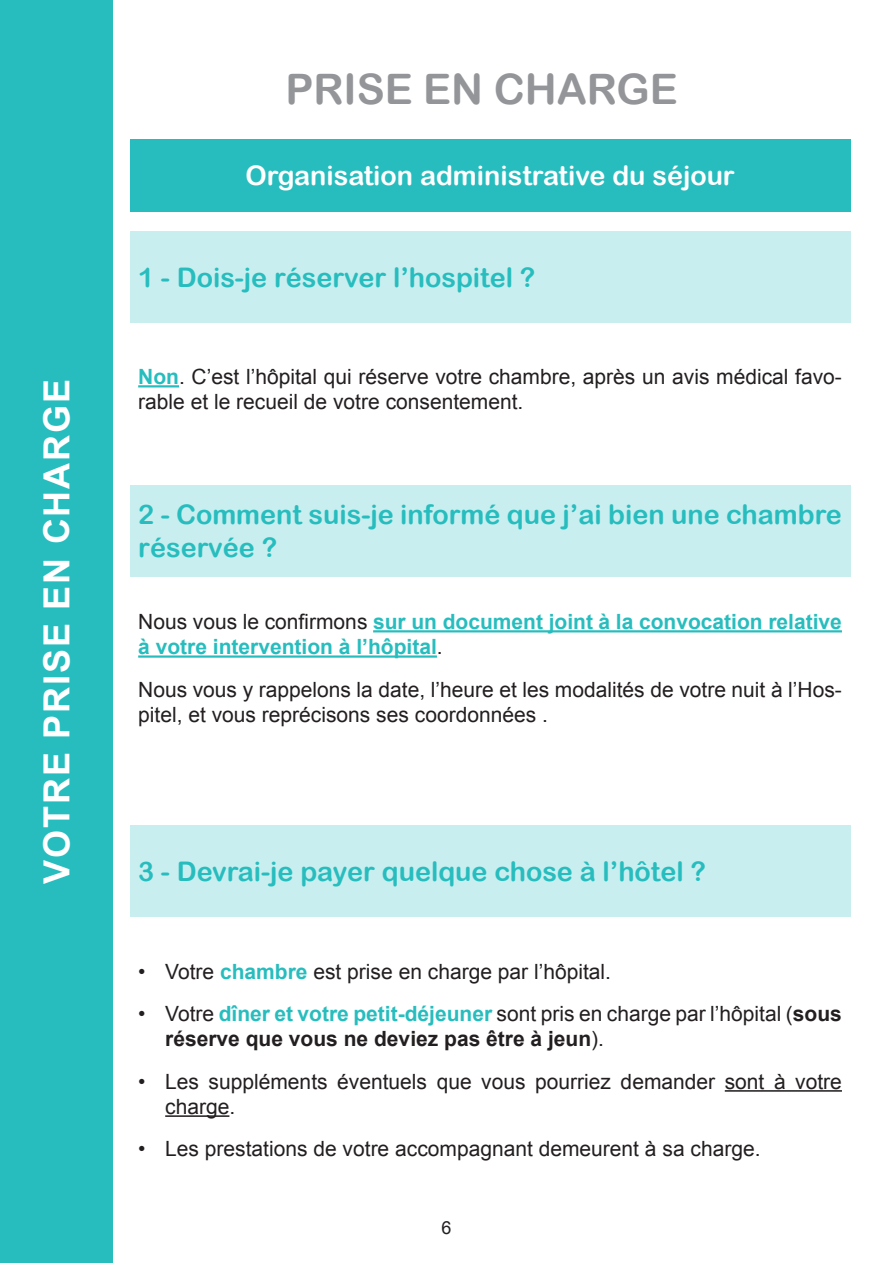
<style>
.page{position:relative;width:893px;height:1263px;background:#fff}
.page>*{position:absolute;margin:0;border:0;box-sizing:border-box;transform-origin:0 0}
.t1{font:42px "Arial Rounded MT Bold";color:#939598}
.t2{font:700 36px "Arial";letter-spacing:.05em;color:#fff}
.t3{font:27px/32.4px "Arial Rounded MT Bold";color:#27bdbe}
.t4{font:27px "Arial Rounded MT Bold";color:#fff}
.t5{font:21px/25.2px "Arial";color:#231f20}
.t6{font:700 21px/25.2px "Arial";color:#231f20}
.t7{font:700 21px/25.2px "Arial";color:#27bdbe}
.t8{font:18px "Arial";color:#231f20}
.s1{font-weight:700;color:#27bdbe}
.s2{font-weight:400;color:#231f20}
.s3{font-weight:400}
.s4{color:#27bdbe}
</style>
<div class="page">
<div style="left:0;top:0;width:113px;height:1263px;background:#27bdbe"></div>
<div style="left:130px;top:139px;width:720px;height:73px;background:#27bdbe"></div>
<hr style="left:138px;top:385px;width:41px;height:2px;background:#27bdbe">
<hr style="left:373px;top:630px;width:469px;height:2px;background:#27bdbe">
<hr style="left:138px;top:655px;width:299px;height:3px;background:#27bdbe">
<hr style="left:725px;top:1090px;width:117px;height:2px;background:#231f20">
<hr style="left:165px;top:1115px;width:64px;height:2px;background:#231f20">
<div style="left:130px;top:232px;width:720px;height:91px;background:#c9eeef"></div>
<div style="left:130px;top:485px;width:720px;height:91px;background:#c9eeef"></div>
<div style="left:130px;top:825px;width:720px;height:91px;background:#c9eeef"></div>
<p class="t2" style="left:33px;top:883px;width:506px;rotate:-90deg">VOTRE PRISE EN CHARGE</p>
<p class="t1" style="left:285px;top:64px;width:394px">PRISE EN CHARGE</p>
<p class="t4" style="left:245px;top:160px;width:491px">Organisation administrative du séjour</p>
<p class="t3" style="left:138px;top:261px;width:399px">1 - Dois-je réserver l’hospitel ?</p>
<p class="t5" style="left:138px;top:364px;width:705px"><span class="s1">Non</span>. C’est l’hôpital qui réserve votre chambre, après un avis médical favo&shy;rable et le recueil de votre consentement.</p>
<p class="t3" style="left:138px;top:498px;width:705px">2 - Comment suis-je informé que j’ai bien une chambre réservée ?</p>
<p class="t7" style="left:138px;top:610px;width:705px"><span class="s2">Nous vous le confirmons</span> sur un document joint à la convocation relative à votre intervention à l’hôpital<span class="s2">.</span></p>
<p class="t5" style="left:138px;top:677px;width:705px">Nous vous y rappelons la date, l’heure et les modalités de votre nuit à l’Hos&shy;pitel, et vous reprécisons ses coordonnées .</p>
<p class="t3" style="left:138px;top:854px;width:569px">3 - Devrai-je payer quelque chose à l’hôtel ?</p>
<p class="t5" style="left:138px;top:959px;width:474px">• Votre <span class="s1">chambre</span> est prise en charge par l’hôpital.</p>
<p class="t6" style="left:165px;top:1002px;width:678px;text-indent:-27px"><span class="s3">• Votre</span> <span class="s4">dîner et votre petit-déjeuner</span> <span class="s3">sont pris en charge par l’hôpital (</span>sous réserve que vous ne deviez pas être à jeun<span class="s3">).</span></p>
<p class="t5" style="left:165px;top:1069px;width:678px;text-indent:-27px">• Les suppléments éventuels que vous pourriez demander sont à votre charge.</p>
<p class="t5" style="left:138px;top:1136px;width:624px">• Les prestations de votre accompagnant demeurent à sa charge.</p>
<p class="t8" style="left:441px;top:1215px;width:12px">6</p>
</div>
